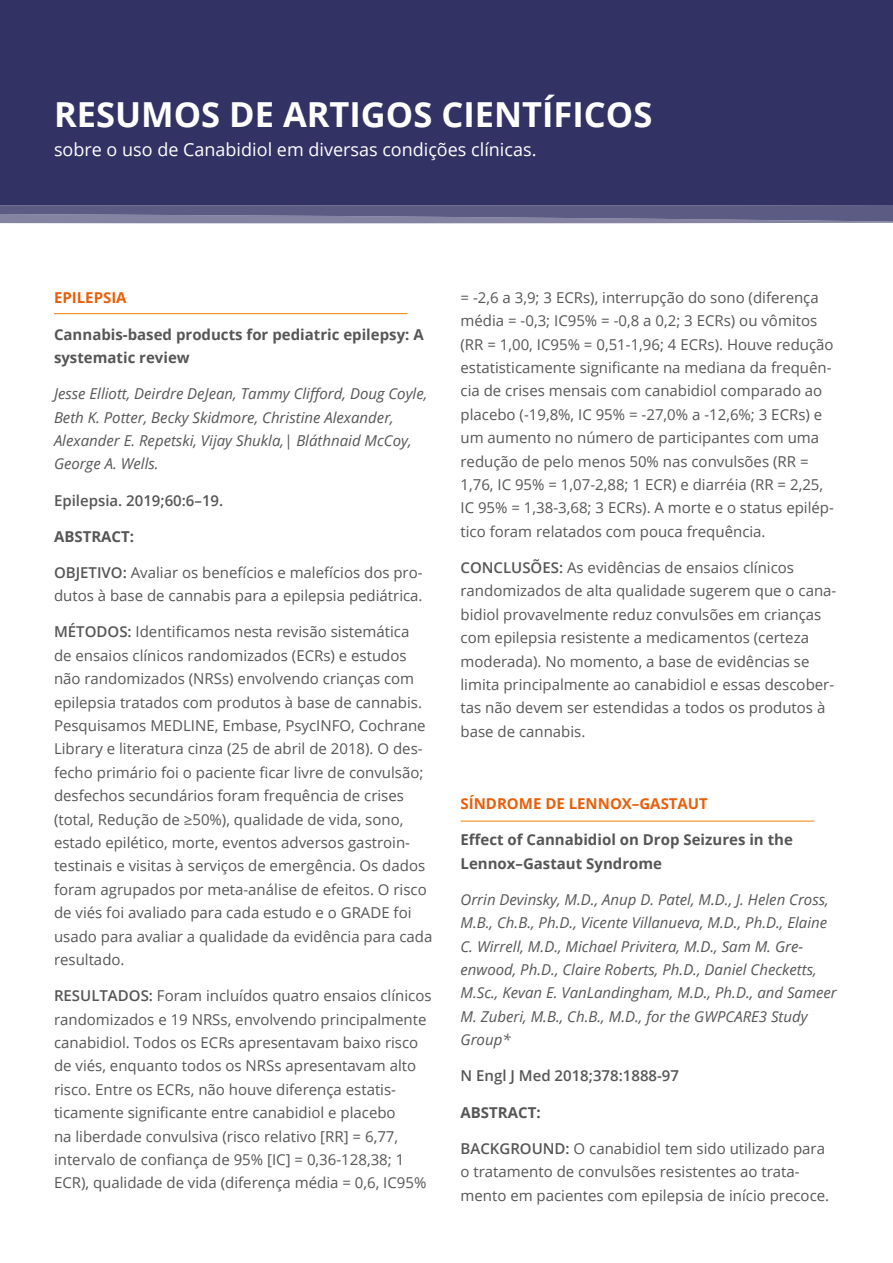
<style>
.page{position:relative;width:893px;height:1263px;background:#fff}
.page>*{position:absolute;margin:0;border:0;box-sizing:border-box;transform-origin:0 0}
.t1{font:700 34.5px "Open Sans";color:#fff}
.t2{font:18px "Open Sans";color:#fff}
.t3{font:15px/23.4px "Open Sans";color:#575656}
.t4{font:italic 15px/23.4px "Open Sans";color:#575656}
.t5{font:700 15px/23.4px "Open Sans";color:#575656}
.t6{font:600 15px "Open Sans";color:#575656}
.t7{font:700 15px "Open Sans";color:#e95f0b}
.s1{font-weight:600}
</style>
<div class="page">
<div style="left:0;top:0;width:893px;height:205px;background:#333265"></div>
<svg style="left:0;top:205px;width:893px;height:18px;background:#6a6a8e"></svg>
<hr style="left:54px;top:313px;width:353px;height:1px;background:#f08100">
<hr style="left:461px;top:821px;width:353px;height:1px;background:#f08100">
<h1 class="t1" style="left:54px;top:100px;width:600px">RESUMOS DE ARTIGOS CIENTÍFICOS</h1>
<p class="t2" style="left:54px;top:137px;width:484px">sobre o uso de Canabidiol em diversas condições clínicas.</p>
<p class="t7" style="left:54px;top:292px;width:74px">EPILEPSIA</p>
<p class="t5" style="left:54px;top:324px;width:371px">Cannabis-based products for pediatric epilepsy: A systematic review</p>
<p class="t4" style="left:54px;top:382px;width:375px">Jesse Elliott, Deirdre DeJean, Tammy Clifford, Doug Coyle, Beth K. Potter, Becky Skidmore, Christine Alexander, Alexander E. Repetski, Vijay Shukla,| Bláthnaid McCoy, George A. Wells.</p>
<p class="t6" style="left:54px;top:494px;width:171px">Epilepsia. 2019;60:6–19.</p>
<p class="t5" style="left:54px;top:526px;width:82px">ABSTRACT:</p>
<p class="t3" style="left:54px;top:562px;width:370px"><span class="s1">OBJETIVO:</span> Avaliar os benefícios e malefícios dos pro&shy;dutos à base de cannabis para a epilepsia pediátrica.</p>
<p class="t3" style="left:54px;top:620px;width:380px"><span class="s1">MÉTODOS:</span> Identificamos nesta revisão sistemática<br>de ensaios clínicos randomizados (ECRs) e estudos não randomizados (NRSs) envolvendo crianças com epilepsia tratados com produtos à base de cannabis.<br>Pesquisamos MEDLINE, Embase, PsycINFO, Cochrane Library e literatura cinza (25 de abril de 2018). O des&shy;fecho primário foi o paciente ficar livre de convulsão; desfechos secundários foram frequência de crises (total, Redução de ≥50%), qualidade de vida, sono, estado epilético, morte, eventos adversos gastroin&shy;testinais e visitas à serviços de emergência. Os dados foram agrupados por meta-análise de efeitos. O risco de viés foi avaliado para cada estudo e o GRADE foi usado para avaliar a qualidade da evidência para cada resultado.</p>
<p class="t3" style="left:54px;top:985px;width:379px"><span class="s1">RESULTADOS:</span> Foram incluídos quatro ensaios clínicos randomizados e 19 NRSs, envolvendo principalmente canabidiol. Todos os ECRs apresentavam baixo risco de viés, enquanto todos os NRSs apresentavam alto risco. Entre os ECRs, não houve diferença estatis&shy;ticamente significante entre canabidiol e placebo<br>na liberdade convulsiva (risco relativo [RR] = 6,77, intervalo de confiança de 95% [IC] = 0,36-128,38; 1<br>ECR), qualidade de vida (diferença média = 0,6, IC95%</p>
<p class="t3" style="left:460px;top:287px;width:375px">= -2,6 a 3,9; 3 ECRs), interrupção do sono (diferença média = -0,3; IC95% = -0,8 a 0,2; 3 ECRs) ou vômitos (RR = 1,00, IC95% = 0,51-1,96; 4 ECRs). Houve redução estatisticamente significante na mediana da frequên&shy;cia de crises mensais com canabidiol comparado ao placebo (-19,8%, IC 95% = -27,0% a -12,6%; 3 ECRs) e um aumento no número de participantes com uma redução de pelo menos 50% nas convulsões (RR = 1,76, IC 95% = 1,07-2,88; 1 ECR) e diarréia (RR = 2,25, IC 95% = 1,38-3,68; 3 ECRs). A morte e o status epilép&shy;tico foram relatados com pouca frequência.</p>
<p class="t3" style="left:460px;top:557px;width:377px"><span class="s1">CONCLUSÕES:</span> As evidências de ensaios clínicos randomizados de alta qualidade sugerem que o cana&shy;bidiol provavelmente reduz convulsões em crianças com epilepsia resistente a medicamentos (certeza moderada). No momento, a base de evidências se limita principalmente ao canabidiol e essas descober&shy;tas não devem ser estendidas a todos os produtos à base de cannabis.</p>
<p class="t7" style="left:460px;top:798px;width:249px">SÍNDROME DE LENNOX–GASTAUT</p>
<p class="t5" style="left:460px;top:828px;width:334px">Effect of Cannabidiol on Drop Seizures in the<br>Lennox–Gastaut Syndrome</p>
<p class="t4" style="left:460px;top:887px;width:378px">Orrin Devinsky, M.D., Anup D. Patel, M.D., J. Helen Cross, M.B., Ch.B., Ph.D., Vicente Villanueva, M.D., Ph.D., Elaine C. Wirrell, M.D., Michael Privitera, M.D., Sam M. Gre&shy;enwood, Ph.D., Claire Roberts, Ph.D., Daniel Checketts, M.Sc., Kevan E. VanLandingham, M.D., Ph.D., and Sameer M. Zuberi, M.B., Ch.B., M.D., for the GWPCARE3 Study Group*</p>
<p class="t6" style="left:460px;top:1070px;width:220px">N Engl J Med 2018;378:1888-97</p>
<p class="t5" style="left:460px;top:1102px;width:82px">ABSTRACT:</p>
<p class="t3" style="left:460px;top:1138px;width:370px"><span class="s1">BACKGROUND:</span> O canabidiol tem sido utilizado para o tratamento de convulsões resistentes ao trata&shy;mento em pacientes com epilepsia de início precoce.</p>
</div>
